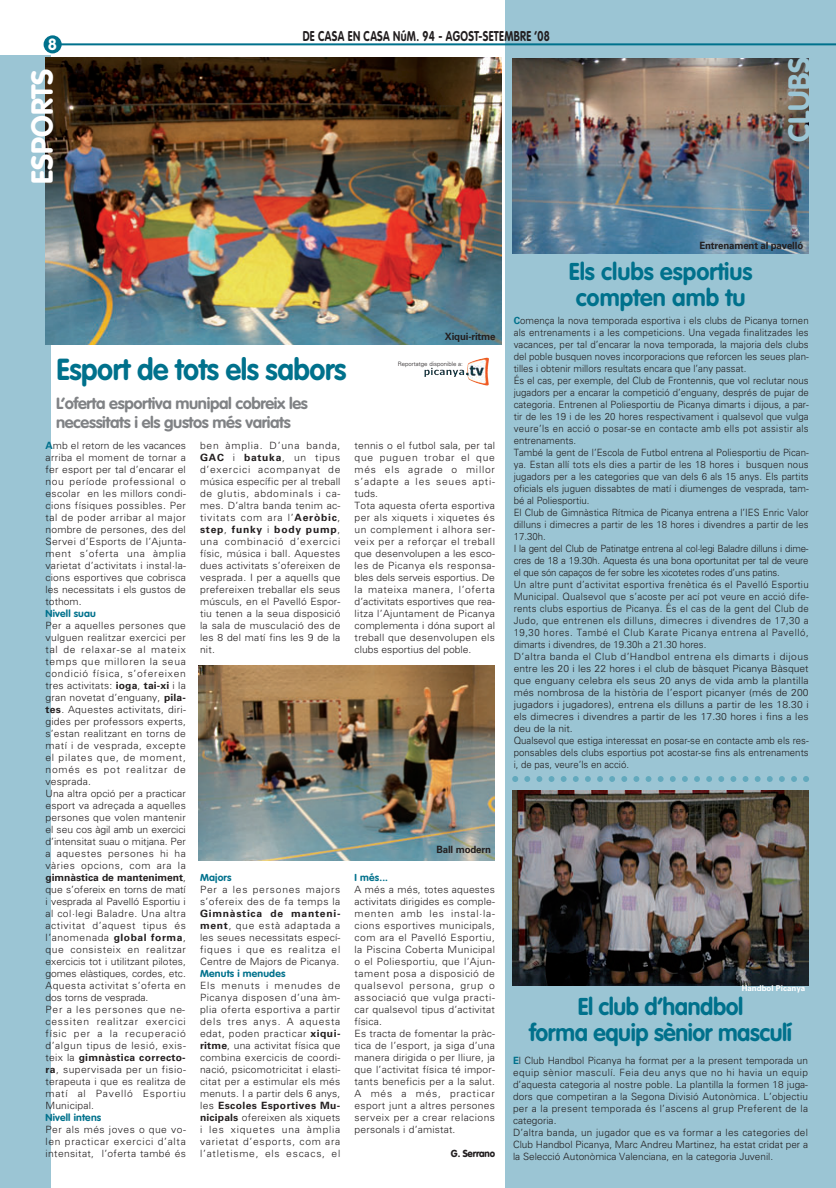
<style>
.page{position:relative;width:836px;height:1188px;background:#fff}
.page>*{position:absolute;margin:0;border:0;box-sizing:border-box;transform-origin:0 0}
.t1{font:700 30px "VAG Rounded";letter-spacing:-.015em;color:#00718c;scale:.96 1}
.t2{font:700 30px "VAG Rounded";color:#fff}
.t3{font:700 30px "VAG Rounded";color:#9bc5d4}
.t4{font:700 24px/26px "VAG Rounded";letter-spacing:-.015em;color:#00718c;text-align:center;scale:.96 1}
.t5{font:700 24px/26px "VAG Rounded";letter-spacing:-.015em;color:#00718c}
.t6{font:700 16px/19.2px "VAG Rounded";letter-spacing:-.025em;color:#808285}
.t7{font:700 16px "VAG Rounded";color:#fff}
.t8{font:700 14px "VAG Rounded";letter-spacing:.03em;color:#231f20;scale:.75 1}
.t9{font:300 10px/12px "Univers";letter-spacing:.015em;color:#231f20;text-align:justify}
.t10{font:300 10px/12px "Univers";letter-spacing:.015em;color:#231f20;scale:.96 1}
.t11{font:700 10px "VAG Rounded";letter-spacing:.015em;color:#00718c}
.t12{font:300 10px/12px "Univers";letter-spacing:.07em;color:#231f20}
.t13{font:700 10px "Univers";letter-spacing:-.015em;color:#231f20}
.t14{font:900 10px "VAG Rounded";letter-spacing:-.02em;color:#231f20;scale:.96 1}
.t15{font:700 8px "Univers";color:#fff}
.t16{font:300 6px "Univers";color:#231f20}
.s1{font-weight:700;color:#00718c}
.s2{font-weight:700}
</style>
<div class="page">
<img style="left:0;top:0;width:836px;height:1188px">
<h3 class="t7" style="left:48px;top:38px;width:11px">8</h3>
<h1 class="t2" style="left:30px;top:184px;width:116px;rotate:-90deg">ESPORTS</h1>
<h3 class="t8" style="left:303px;top:30px;width:331px">DE CASA EN CASA NúM. 94 - AGOST-SETEMBRE ‘08</h3>
<h1 class="t3" style="left:786px;top:142px;width:86px;rotate:-90deg">CLUBS</h1>
<p class="t13" style="left:699px;top:242px;width:105px">Entrenament al pavelló</p>
<h1 class="t1" style="left:56px;top:357px;width:303px">Esport de tots els sabors</h1>
<h3 class="t6" style="left:56px;top:395px;width:253px">L’oferta esportiva munipal cobreix les necessitats i els gustos més variats</h3>
<p class="t9" style="left:46px;top:440px;width:142px"><span class="s1">A</span>mb el retorn de les vacances arriba el moment de tornar a fer esport per tal d’encarar el nou període professional o escolar en les millors condi&shy;cions físiques possibles. Per tal de poder arribar al major nombre de persones, des del Servei d’Esports de l’Ajunta&shy;ment s’oferta una àmplia varietat d’activitats i instal·la&shy;cions esportives que cobrisca les necessitats i els gustos de tothom.</p>
<p class="t11" style="left:46px;top:609px;width:52px">Nivell suau</p>
<p class="t9" style="left:46px;top:620px;width:142px;text-align:left">Per a aquelles persones que vulguen realitzar exercici per tal de relaxar-se al mateix temps que milloren la seua condició física, s’ofereixen tres activitats: <span class="s2">ioga</span>, <span class="s2">tai-xi</span> i la gran novetat d’enguany, <span class="s2">pila&shy;tes</span>. Aquestes activitats, diri&shy;gides per professors experts, s’estan realitzant en torns de matí i de vesprada, excepte el pilates que, de moment, només es pot realitzar de vesprada.<br>Una altra opció per a practicar esport va adreçada a aquelles persones que volen mantenir el seu cos àgil amb un exercici d’intensitat suau o mitjana. Per a aquestes persones hi ha vàries opcions, com ara la <span class="s2">gimnàstica de manteniment</span>, que s’ofereix en torns de matí i vesprada al Pavelló Esportiu i al col·legi Baladre. Una altra activitat d’aquest tipus és l’anomenada <span class="s2">global forma</span>, que consisteix en realitzar exercicis tot i utilitzant pilotes, gomes elàstiques, cordes, etc.<br>Aquesta activitat s’oferta en dos torns de vesprada.<br>Per a les persones que ne&shy;cessiten realitzar exercici físic per a la recuperació d’algun tipus de lesió, exis&shy;teix la <span class="s2">gimnàstica correcto&shy;ra</span>, supervisada per un fisio&shy;terapeuta i que es realitza de matí al Pavelló Esportiu<br>Municipal.</p>
<p class="t11" style="left:46px;top:1113px;width:57px">Nivell intens</p>
<p class="t9" style="left:46px;top:1124px;width:142px">Per als més joves o que vo&shy;len practicar exercici d’alta intensitat, l’oferta també és</p>
<p class="t9" style="left:200px;top:440px;width:142px">ben àmplia. D’una banda, <span class="s2">GAC</span> i <span class="s2">batuka</span>, un tipus d’exercici acompanyat de música específic per al treball de glutis, abdominals i ca&shy;mes. D’altra banda tenim ac&shy;tivitats com ara l’<span class="s2">Aeròbic</span>, <span class="s2">step</span>, <span class="s2">funky</span> i <span class="s2">body pump</span>, una combinació d’exercici físic, música i ball. Aquestes dues activitats s’ofereixen de vesprada. I per a aquells que prefereixen treballar els seus músculs, en el Pavelló Espor&shy;tiu tenen a la seua disposició la sala de musculació des de les 8 del matí fins les 9 de la nit.</p>
<p class="t11" style="left:200px;top:873px;width:33px">Majors</p>
<p class="t12" style="left:200px;top:884px;width:142px">Per a les persones majors s’ofereix des de fa temps la</p>
<p class="t9" style="left:200px;top:908px;width:142px"><span class="s2">Gimnàstica de manteni&shy;ment</span>, que està adaptada a les seues necessitats especí&shy;fiques i que es realitza el Centre de Majors de Picanya.</p>
<p class="t11" style="left:200px;top:969px;width:87px">Menuts i menudes</p>
<p class="t9" style="left:200px;top:980px;width:142px">Els menuts i menudes de Picanya disposen d’una àm&shy;plia oferta esportiva a partir dels tres anys. A aquesta edat, poden practicar <span class="s2">xiqui&shy;ritme</span>, una activitat física que combina exercicis de coordi&shy;nació, psicomotricitat i elasti&shy;citat per a estimular els més menuts. I a partir dels 6 anys, les <span class="s2">Escoles Esportives Mu&shy;nicipals</span> ofereixen als xiquets i les xiquetes una àmplia varietat d’esports, com ara l’atletisme, els escacs, el</p>
<p class="t13" style="left:445px;top:332px;width:52px">Xiqui-ritme</p>
<p class="t16" style="left:398px;top:362px;width:66px">Reportatge disponible a:</p>
<p class="t9" style="left:354px;top:440px;width:142px;text-align:left">tennis o el futbol sala, per tal que puguen trobar el que més els agrade o millor s’adapte a les seues apti&shy;tuds.<br>Tota aquesta oferta esportiva per als xiquets i xiquetes és un complement i alhora ser&shy;veix per a reforçar el treball que desenvolupen a les esco&shy;les de Picanya els responsa&shy;bles dels serveis esportius. De la mateixa manera, l’oferta d’activitats esportives que rea&shy;litza l’Ajuntament de Picanya complementa i dóna suport al treball que desenvolupen els clubs esportius del poble.</p>
<p class="t13" style="left:436px;top:846px;width:56px">Ball modern</p>
<p class="t11" style="left:354px;top:873px;width:35px">I més...</p>
<p class="t9" style="left:354px;top:884px;width:142px;text-align:left">A més a més, totes aquestes activitats dirigides es comple&shy;menten amb les instal·la&shy;cions esportives municipals, com ara el Pavelló Esportiu, la Piscina Coberta Municipal o el Poliesportiu, que l’Ajun&shy;tament posa a disposició de qualsevol persona, grup o associació que vulga practi&shy;car qualsevol tipus d’activitat física.<br>Es tracta de fomentar la pràc&shy;tica de l’esport, ja siga d’una manera dirigida o per lliure, ja que l’activitat física té impor&shy;tants beneficis per a la salut.<br>A més a més, practicar esport junt a altres persones serveix per a crear relacions personals i d’amistat.</p>
<p class="t14" style="left:451px;top:1149px;width:47px">G. Serrano</p>
<h2 class="t5" style="left:569px;top:261px;width:185px">Els clubs esportius compten amb tu</h2>
<p class="t10" style="left:513px;top:315px;width:309px"><span class="s1">C</span>omença la nova temporada esportiva i els clubs de Picanya tornen als entrenaments i a les competicions. Una vegada finalitzades les vacances, per tal d’encarar la nova temporada, la majoria dels clubs del poble busquen noves incorporacions que reforcen les seues plan&shy;tilles i obtenir millors resultats encara que l’any passat.<br>És el cas, per exemple, del Club de Frontennis, que vol reclutar nous jugadors per a encarar la competició d’enguany, després de pujar de categoria. Entrenen al Poliesportiu de Picanya dimarts i dijous, a par&shy;tir de les 19 i de les 20 hores respectivament i qualsevol que vulga veure’ls en acció o posar-se en contacte amb ells pot assistir als entrenaments.<br>També la gent de l’Escola de Futbol entrena al Poliesportiu de Pican&shy;ya. Estan allí tots els dies a partir de les 18 hores i busquen nous jugadors per a les categories que van dels 6 als 15 anys. Els partits oficials els juguen dissabtes de matí i diumenges de vesprada, tam&shy;bé al Poliesportiu.<br>El Club de Gimnàstica Rítmica de Picanya entrena a l’IES Enric Valor dilluns i dimecres a partir de les 18 hores i divendres a partir de les 17.30h.<br>I la gent del Club de Patinatge entrena al col·legi Baladre dilluns i dime&shy;cres de 18 a 19.30h. Aquesta és una bona oportunitat per tal de veure el que són capaços de fer sobre les xicotetes rodes d’uns patins.<br>Un altre punt d’activitat esportiva frenètica és el Pavelló Esportiu Municipal. Qualsevol que s’acoste per ací pot veure en acció dife&shy;rents clubs esportius de Picanya. És el cas de la gent del Club de Judo, que entrenen els dilluns, dimecres i divendres de 17,30 a 19,30 hores. També el Club Karate Picanya entrena al Pavelló, dimarts i divendres, de 19.30h a 21.30 hores.<br>D’altra banda el Club d’Handbol entrena els dimarts i dijous entre les 20 i les 22 hores i el club de bàsquet Picanya Bàsquet que enguany celebra els seus 20 anys de vida amb la plantilla més nombrosa de la història de l’esport picanyer (més de 200 jugadors i jugadores), entrena els dilluns a partir de les 18.30 i els dimecres i divendres a partir de les 17.30 hores i fins a les deu de la nit.<br>Qualsevol que estiga interessat en posar-se en contacte amb els res&shy;ponsables dels clubs esportius pot acostar-se fins als entrenaments i, de pas, veure’ls en acció.</p>
<p class="t15" style="left:741px;top:985px;width:65px">Handbol Picanya</p>
<h2 class="t4" style="left:529px;top:995px;width:275px">El club d’handbol<br>forma equip sènior masculí</h2>
<p class="t9" style="left:513px;top:1055px;width:296px;text-align:left"><span class="s1">E</span>l Club Handbol Picanya ha format per a la present temporada un equip sènior masculí. Feia deu anys que no hi havia un equip d’aquesta categoria al nostre poble. La plantilla la formen 18 juga&shy;dors que competiran a la Segona Divisió Autonòmica. L’objectiu per a la present temporada és l’ascens al grup Preferent de la categoria.<br>D’altra banda, un jugador que es va formar a les categories del Club Handbol Picanya, Marc Andreu Martinez, ha estat cridat per a la Selecció Autonòmica Valenciana, en la categoria Juvenil.</p>
</div>
